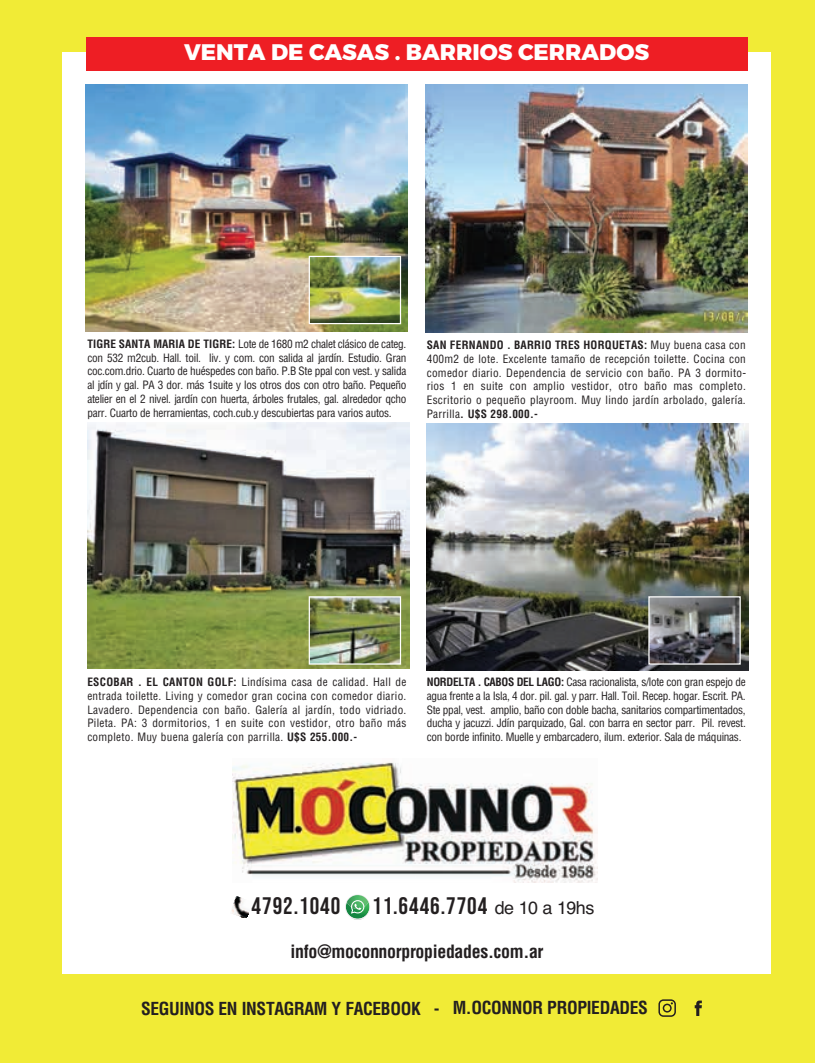
<style>
.page{position:relative;width:815px;height:1063px;background:#f1eb36}
.page>*{position:absolute;margin:0;border:0;box-sizing:border-box;transform-origin:0 0}
.t1{font:23.88px "Bebas Neue";letter-spacing:.04em;color:#231f20}
.t2{font:800 22.5px "Montserrat";color:#fff}
.t3{font:700 condensed 17.88px "Helvetica";letter-spacing:-.02em;color:#231f20}
.t4{font:700 condensed 17.5px "Helvetica";letter-spacing:-.02em;color:#231f20}
.t5{font:condensed 11.25px/13.8px "Helvetica";color:#231f20;text-align:justify}
.s1{font-weight:700}
.s2{font-family:"Helvetica";font-size:17.88px}
</style>
<div class="page">
<div style="left:62px;top:52px;width:708px;height:921px;background:#fff"></div>
<img style="left:233px;top:762px;width:364px;height:121px">
<img style="left:231px;top:896px;width:18px;height:21px">
<div style="left:345px;top:894px;width:25px;height:26px;background:#f6f6f6;border-radius:50%"></div>
<svg style="left:345px;top:895px;width:25px;height:25px"></svg>
<svg style="left:658px;top:999px;width:18px;height:18px"></svg>
<svg style="left:695px;top:1001px;width:7px;height:15px"></svg>
<div style="left:86px;top:37px;width:661px;height:34px;background:#ee1e24"></div>
<img style="left:86px;top:84px;width:322px;height:248px">
<img style="left:425px;top:84px;width:322px;height:248px">
<img style="left:87px;top:422px;width:322px;height:247px">
<img style="left:426px;top:424px;width:322px;height:246px">
<img style="left:311px;top:258px;width:88px;height:64px">
<div style="left:309px;top:256px;width:92px;height:68px;border:1px solid #fff"></div>
<img style="left:650px;top:598px;width:89px;height:65px">
<div style="left:648px;top:596px;width:93px;height:69px;border:1px solid #fff"></div>
<img style="left:311px;top:598px;width:88px;height:65px">
<div style="left:309px;top:596px;width:92px;height:69px;border:1px solid #fff"></div>
<h2 class="t2" style="left:184px;top:44px;width:467px">VENTA DE CASAS . BARRIOS CERRADOS</h2>
<p class="t5" style="left:87px;top:337px;width:321px"><span class="s1">TIGRE SANTA MARIA DE TIGRE:</span> Lote de 1680 m2 chalet clásico de categ. con 532 m2cub. Hall. toil. liv. y com. con salida al jardín. Estudio. Gran coc.com.drio. Cuarto de huéspedes con baño. P.B Ste ppal con vest. y salida al jdín y gal. PA 3 dor. más 1suite y los otros dos con otro baño. Pequeño atelier en el 2 nivel. jardín con huerta, árboles frutales, gal. alrededor qcho parr. Cuarto de herramientas, coch.cub.y descubiertas para varios autos.</p>
<p class="t5" style="left:427px;top:338px;width:321px"><span class="s1">SAN FERNANDO . BARRIO TRES HORQUETAS:</span> Muy buena casa con 400m2 de lote. Excelente tamaño de recepción toilette. Cocina con comedor diario. Dependencia de servicio con baño. PA 3 dormito&shy;rios 1 en suite con amplio vestidor, otro baño mas completo.<br>Escritorio o pequeño playroom. Muy lindo jardín arbolado, galería.<br>Parrilla<span class="s1">. U$S 298.000.-</span></p>
<p class="t5" style="left:87px;top:675px;width:321px"><span class="s1">ESCOBAR . EL CANTON GOLF:</span> Lindísima casa de calidad. Hall de entrada toilette. Living y comedor gran cocina con comedor diario.<br>Lavadero. Dependencia con baño. Galería al jardín, todo vidriado.<br>Pileta. PA: 3 dormitorios, 1 en suite con vestidor, otro baño más completo. Muy buena galería con parrilla. <span class="s1">U$S 255.000.-</span></p>
<p class="t5" style="left:427px;top:675px;width:321px"><span class="s1">NORDELTA . CABOS DEL LAGO:</span> Casa racionalista, s/lote con gran espejo de agua frente a la Isla, 4 dor. pil. gal. y parr. Hall. Toil. Recep. hogar. Escrit. PA.<br>Ste ppal, vest. amplio, baño con doble bacha, sanitarios compartimentados, ducha y jacuzzi. Jdín parquizado, Gal. con barra en sector parr. Pil. revest. con borde infinito. Muelle y embarcadero, ilum. exterior. Sala de máquinas.</p>
<h1 class="t1" style="left:252px;top:893px;width:90px">4792.1040</h1>
<h1 class="t1" style="left:372px;top:893px;width:224px">11.6446.7704 <span class="s2">de 10 a 19hs</span></h1>
<h3 class="t3" style="left:291px;top:941px;width:255px">info@moconnorpropiedades.com.ar</h3>
<h3 class="t4" style="left:141px;top:998px;width:508px">SEGUINOS EN INSTAGRAM Y FACEBOOK - M.OCONNOR PROPIEDADES</h3>
</div>
